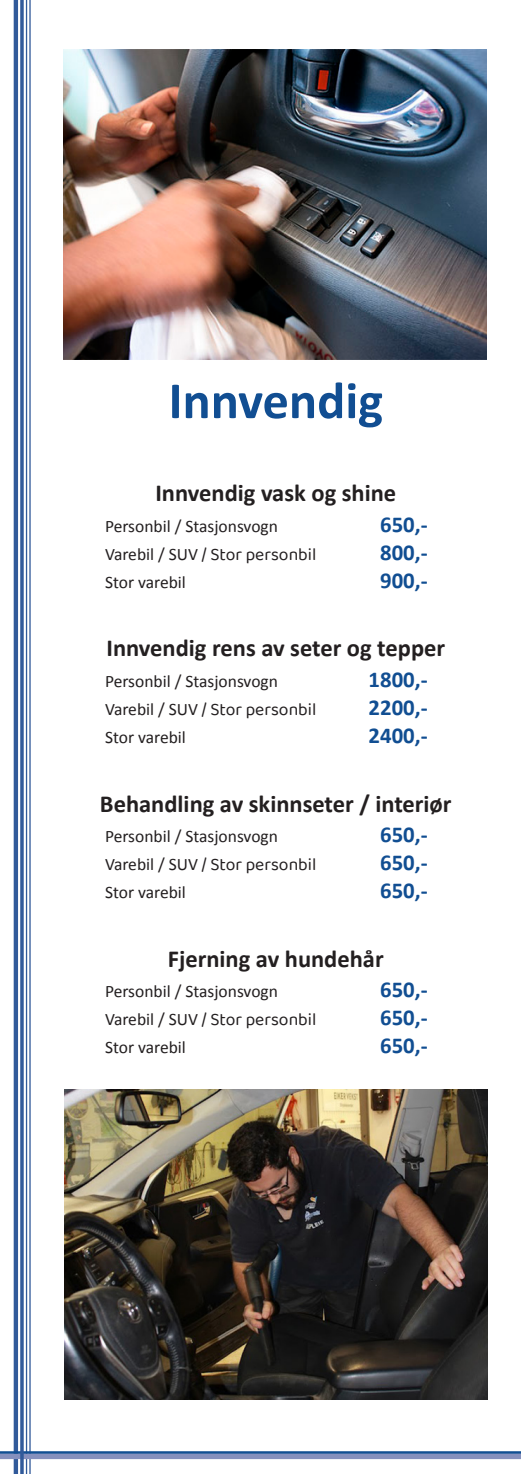
<style>
.page{position:relative;width:521px;height:1474px;background:#fff}
.page>*{position:absolute;margin:0;border:0;box-sizing:border-box;transform-origin:0 0}
.t1{font:700 52.5px "Calibri";color:#114e92}
.t2{font:700 24.5px "Calibri";color:#231f20}
.t3{font:700 22.75px "Calibri";color:#114e92}
.t4{font:17.5px "Calibri";color:#231f20}
.t5{font:17.5px "Baloo 2";color:#231f20}
.s1{font-family:"Calibri"}
</style>
<div class="page">
<hr style="left:26px;top:0;width:1px;height:1473px;background:#315a9a">
<hr style="left:29px;top:0;width:2px;height:1473px;background:#315a9a">
<hr style="left:14px;top:0;width:4px;height:1473px;background:#315a9a">
<hr style="left:0;top:1451px;width:521px;height:2px;background:#114e92">
<div style="left:0;top:1453px;width:521px;height:5px;background:#8690bd"></div>
<svg style="left:20px;top:0;width:4px;height:1473px;fill:#315a9a"></svg>
<img style="left:64px;top:50px;width:422px;height:310px">
<img style="left:64px;top:1089px;width:423px;height:310px">
<p class="t1" style="left:169px;top:363px;width:216px">Innvendig</p>
<p class="t2" style="left:155px;top:476px;width:242px">Innvendig vask og shine</p>
<p class="t4" style="left:105px;top:514px;width:174px">Personbil / Stasjonsvogn</p>
<p class="t3" style="left:380px;top:508px;width:49px">650,-</p>
<p class="t5" style="left:105px;top:542px;width:213px"><span class="s1">Varebil / SUV</span> / Stor personbil</p>
<p class="t3" style="left:380px;top:536px;width:49px">800,-</p>
<p class="t4" style="left:105px;top:570px;width:82px">Stor varebil</p>
<p class="t3" style="left:380px;top:564px;width:49px">900,-</p>
<p class="t2" style="left:106px;top:631px;width:340px">Innvendig rens av seter og tepper</p>
<p class="t4" style="left:105px;top:669px;width:174px">Personbil / Stasjonsvogn</p>
<p class="t3" style="left:369px;top:663px;width:60px">1800,-</p>
<p class="t5" style="left:105px;top:697px;width:213px"><span class="s1">Varebil / SUV</span> / Stor personbil</p>
<p class="t3" style="left:369px;top:691px;width:60px">2200,-</p>
<p class="t4" style="left:105px;top:725px;width:82px">Stor varebil</p>
<p class="t3" style="left:369px;top:719px;width:60px">2400,-</p>
<p class="t2" style="left:100px;top:786px;width:353px">Behandling av skinnseter / interiør</p>
<p class="t4" style="left:105px;top:824px;width:174px">Personbil / Stasjonsvogn</p>
<p class="t3" style="left:380px;top:818px;width:49px">650,-</p>
<p class="t5" style="left:105px;top:852px;width:213px"><span class="s1">Varebil / SUV</span> / Stor personbil</p>
<p class="t3" style="left:380px;top:846px;width:49px">650,-</p>
<p class="t4" style="left:105px;top:880px;width:82px">Stor varebil</p>
<p class="t3" style="left:380px;top:874px;width:49px">650,-</p>
<p class="t2" style="left:168px;top:941px;width:217px">Fjerning av hundehår</p>
<p class="t4" style="left:105px;top:979px;width:174px">Personbil / Stasjonsvogn</p>
<p class="t3" style="left:380px;top:973px;width:49px">650,-</p>
<p class="t5" style="left:105px;top:1007px;width:213px"><span class="s1">Varebil / SUV</span> / Stor personbil</p>
<p class="t3" style="left:380px;top:1001px;width:49px">650,-</p>
<p class="t4" style="left:105px;top:1035px;width:82px">Stor varebil</p>
<p class="t3" style="left:380px;top:1029px;width:49px">650,-</p>
</div>
